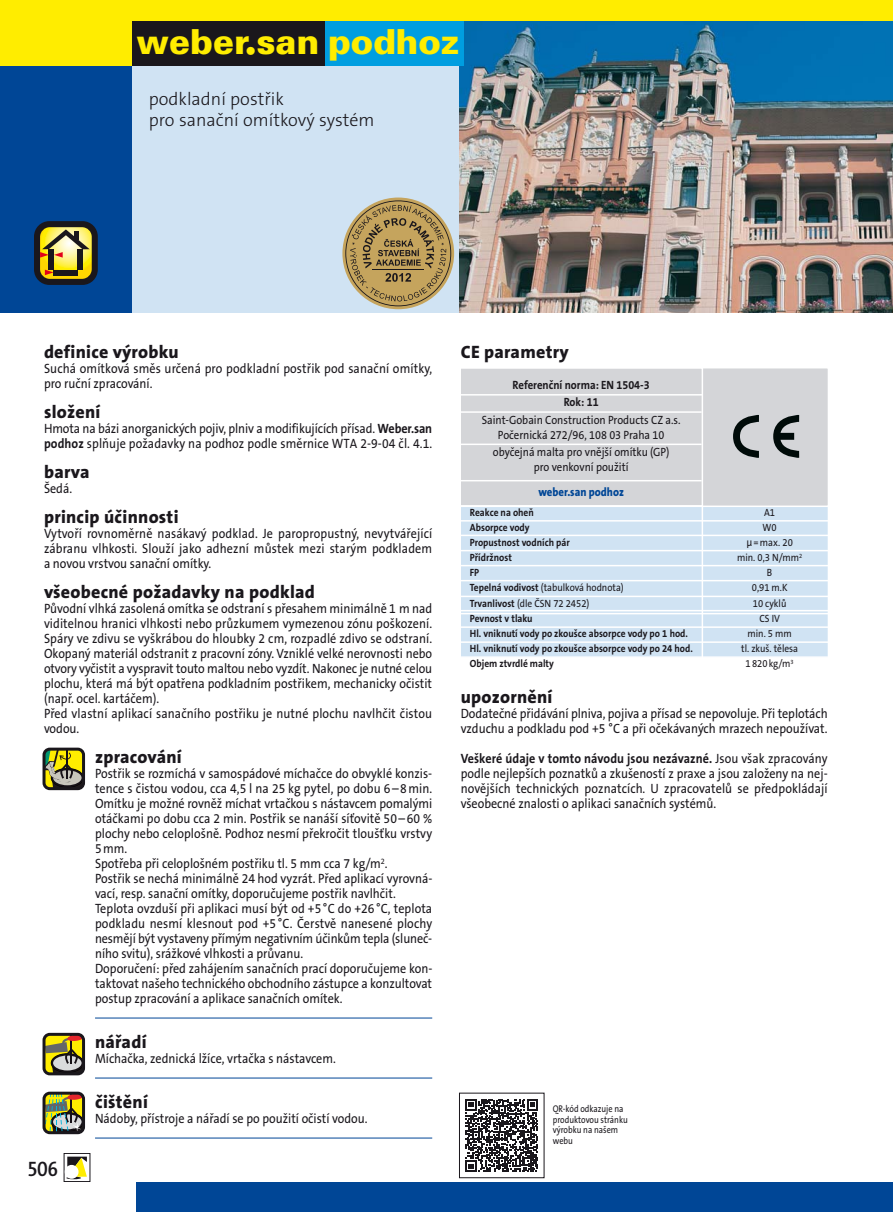
<style>
.page{position:relative;width:893px;height:1212px;background:#fff}
.page>*{position:absolute;margin:0;border:0;box-sizing:border-box;transform-origin:0 0}
.t1{font:900 34.5px "Univers CE";color:#ffed00}
.t2{font:600 21px "The Sans Cd CELF";color:#1a171c;scale:1.05 1}
.t3{font:800 18px "The Sans CE B8";letter-spacing:.015em;color:#1a171c}
.t4{font:300 18px/21.6px "The Sans CE B3";color:#1a171c}
.t5{font:13.5px/15px "The Sans CE B5 Plain";color:#1a171c;scale:.9 1}
.t6{font:12px/17.2px "The Sans CE B5 Plain";color:#1a171c;text-align:center;scale:.9 1}
.t7{font:700 10.5px "The Sans CE B7";color:#1a171c;scale:.9 1}
.t8{font:10.5px "The Sans CE B5 Plain";color:#1a171c;scale:.9 1}
.t9{font:9.75px/10.5px "The Sans CE B5 Plain";color:#1a171c;scale:.85 1}
.s1{font-family:"The Sans CE B7";font-weight:700}
.s2{font-family:"The Sans CE B8";font-weight:800;color:#004696}
.s3{font-family:"Lucida Grande"}
</style>
<div class="page">
<div style="left:0;top:66px;width:132px;height:247px;background:#004696"></div>
<div style="left:0;top:0;width:893px;height:66px;background:#ffed00"></div>
<div style="left:132px;top:66px;width:327px;height:247px;background:#d0e3f3"></div>
<div style="left:136px;top:1182px;width:757px;height:30px;background:#004696"></div>
<div style="left:64px;top:1153px;width:26px;height:29px;border:1px solid #1a171c"></div>
<svg style="left:66px;top:1156px;width:21px;height:23px"></svg>
<div style="left:65px;top:1165px;width:14px;height:14px;background:#fff;border-radius:50%"></div>
<div style="left:34px;top:221px;width:64px;height:64px;background:#1a171c;border-radius:15px"></div>
<svg style="left:40px;top:227px;width:52px;height:52px"></svg>
<div style="left:49px;top:249px;width:5px;height:21px;background:#1a171c"></div>
<div style="left:78px;top:249px;width:5px;height:21px;background:#1a171c"></div>
<div style="left:54px;top:270px;width:24px;height:5px;background:#1a171c"></div>
<svg style="left:40px;top:229px;width:50px;height:29px"></svg>
<svg style="left:45px;top:270px;width:9px;height:5px"></svg>
<svg style="left:465px;top:1099px;width:73px;height:73px"></svg>
<div style="left:459px;top:1093px;width:85px;height:85px;border:1px solid #1a171c"></div>
<img style="left:459px;top:21px;width:434px;height:292px">
<div style="left:324px;top:21px;width:139px;height:45px;background:#009ee0"></div>
<div style="left:132px;top:21px;width:192px;height:45px;background:#1a171c"></div>
<div style="left:461px;top:504px;width:367px;height:154px;background:#d0e3f3"></div>
<div style="left:459px;top:503px;width:370px;height:156px;border:2px solid #fff"></div>
<div style="left:461px;top:368px;width:367px;height:137px;background:#d4d5d8"></div>
<div style="left:459px;top:367px;width:370px;height:140px;border:2px solid #fff"></div>
<svg style="left:733px;top:415px;width:26px;height:43px"></svg>
<svg style="left:773px;top:415px;width:26px;height:43px"></svg>
<hr style="left:459px;top:520px;width:370px;height:2px;background:#fff">
<hr style="left:459px;top:535px;width:370px;height:1px;background:#fff">
<hr style="left:459px;top:550px;width:370px;height:1px;background:#fff">
<hr style="left:459px;top:565px;width:370px;height:1px;background:#fff">
<hr style="left:459px;top:580px;width:370px;height:1px;background:#fff">
<hr style="left:459px;top:596px;width:370px;height:1px;background:#fff">
<hr style="left:459px;top:610px;width:370px;height:1px;background:#fff">
<hr style="left:459px;top:613px;width:370px;height:1px;background:#fff">
<hr style="left:459px;top:626px;width:370px;height:2px;background:#fff">
<hr style="left:459px;top:641px;width:370px;height:2px;background:#fff">
<hr style="left:459px;top:656px;width:370px;height:2px;background:#fff">
<svg style="left:459px;top:367px;width:245px;height:140px"></svg>
<hr style="left:461px;top:411px;width:241px;height:2px;background:#fff">
<hr style="left:461px;top:444px;width:241px;height:1px;background:#fff">
<hr style="left:461px;top:480px;width:241px;height:1px;background:#fff">
<svg style="left:43px;top:748px;width:42px;height:42px;background:#888438"></svg>
<svg style="left:43px;top:1033px;width:42px;height:42px;background:#8b7f3f"></svg>
<svg style="left:43px;top:1092px;width:42px;height:42px;background:#81814a"></svg>
<hr style="left:95px;top:1018px;width:337px;height:1px;background:#004696">
<hr style="left:95px;top:1078px;width:337px;height:1px;background:#004696">
<hr style="left:95px;top:1138px;width:337px;height:1px;background:#004696">
<hr style="left:702px;top:506px;width:1px;height:162px;background:#fff">
<svg style="left:342px;top:198px;width:112px;height:111px"></svg>
<svg style="left:345px;top:200px;width:106px;height:106px;background:#ad996a"></svg>
<p class="t1" style="left:136px;top:30px;width:325px">weber<sub>•</sub>san podhoz</p>
<p class="t4" style="left:149px;top:89px;width:227px">podkladní postřik<br>pro sanační omítkový systém</p>
<p class="t3" style="left:44px;top:344px;width:136px">definice výrobku</p>
<p class="t5" style="left:44px;top:362px;width:433px">Suchá omítková směs určená pro podkladní postřik pod sanační omítky, pro ruční zpracování.</p>
<p class="t3" style="left:44px;top:404px;width:58px">složení</p>
<p class="t5" style="left:44px;top:422px;width:433px">Hmota na bázi anorganických pojiv, plniv a modifikujících přísad. <span class="s1">Weber.san podhoz</span> splňuje požadavky na podhoz podle směrnice WTA 2-9-04 čl. 4.1.</p>
<p class="t3" style="left:44px;top:464px;width:47px">barva</p>
<p class="t5" style="left:44px;top:482px;width:33px">Šedá.</p>
<p class="t3" style="left:44px;top:509px;width:136px">princip účinnosti</p>
<p class="t5" style="left:44px;top:527px;width:433px;text-align:justify">Vytvoří rovnoměrně nasákavý podklad. Je paropropustný, nevytvářející zábranu vlhkosti. Slouží jako adhezní můstek mezi starým podkladem a novou vrstvou sanační omítky.</p>
<p class="t3" style="left:44px;top:584px;width:272px">všeobecné požadavky na podklad</p>
<p class="t5" style="left:44px;top:602px;width:433px">Původní vlhká zasolená omítka se odstraní s přesahem minimálně 1 m nad viditelnou hranici vlhkosti nebo průzkumem vymezenou zónu poškození.<br>Spáry ve zdivu se vyškrábou do hloubky 2 cm, rozpadlé zdivo se odstraní.<br>Okopaný materiál odstranit z pracovní zóny. Vzniklé velké nerovnosti nebo otvory vyčistit a vyspravit touto maltou nebo vyzdít. Nakonec je nutné celou plochu, která má být opatřena podkladním postřikem, mechanicky očistit (např. ocel. kartáčem).<br>Před vlastní aplikací sanačního postřiku je nutné plochu navlhčit čistou vodou.</p>
<p class="t2" style="left:28px;top:1161px;width:30px">506</p>
<p class="t3" style="left:95px;top:749px;width:88px">zpracování</p>
<p class="t5" style="left:95px;top:767px;width:376px">Postřik se rozmíchá v samospádové míchačce do obvyklé konzis - tence s čistou vodou, cca 4,5 l na 25 kg pytel, po dobu 6 – 8 min.<br>Omítku je možné rovněž míchat vrtačkou s nástavcem pomalými otáčkami po dobu cca 2 min. Postřik se nanáší síťovitě 50 – 60 % plochy nebo celoplošně. Podhoz nesmí překro čit tloušťku vrstvy 5 mm.<br>Spotřeba při celoplošném postřiku tl. 5 mm cca 7 kg/m<sup>2</sup>.<br>Postřik se nechá minimálně 24 hod vyzrát. Před aplikací vyrovná&shy;vací, resp. sanační omítky, doporučujeme postřik navlhčit.<br>Teplota ovzduší při aplikaci musí být od +5 °C do +26 °C, teplota podkladu nesmí klesnout pod +5 °C. Čerstvě nanesené plochy nesmějí být vystaveny přímým negativním účinkům tepla (sluneč&shy;ního svitu), srážkové vlhkosti a průvanu.<br>Doporučení: před zahájením sanačních prací doporučujeme kon&shy;taktovat našeho technického obchodního zástupce a konzultovat postup zpracování a aplikace sanačních omítek.</p>
<p class="t3" style="left:95px;top:1034px;width:53px">nářadí</p>
<p class="t5" style="left:95px;top:1052px;width:269px">Míchačka, zednická lžíce, vrtačka s nástavcem.</p>
<p class="t3" style="left:95px;top:1094px;width:54px">čištění</p>
<p class="t5" style="left:95px;top:1112px;width:304px">Nádoby, přístroje a nářadí se po použití očistí vodou.</p>
<p class="t3" style="left:461px;top:344px;width:110px">CE parametry</p>
<p class="t6" style="left:482px;top:378px;width:222px"><span class="s1">Referenční norma: EN 1504-3<br>Rok: 11<br></span>Saint-Gobain Construction Products CZ a.s.</p>
<p class="t6" style="left:493px;top:427px;width:198px">Počernická 272/96, 108 03 Praha 10 obyčejná malta pro vnější omítku (GP)</p>
<p class="t6" style="left:534px;top:455px;width:107px;line-height:25.5px">pro venkovní použití <span class="s2">weber.san podhoz</span></p>
<p class="t7" style="left:470px;top:508px;width:73px">Reakce na oheň</p>
<p class="t8" style="left:764px;top:508px;width:14px">A1</p>
<p class="t7" style="left:470px;top:523px;width:68px">Absorpce vody</p>
<p class="t8" style="left:763px;top:523px;width:17px">W0</p>
<p class="t7" style="left:470px;top:538px;width:112px">Propustnost vodních pár</p>
<p class="t8" style="left:746px;top:538px;width:53px"><span class="s3">µ</span>= max. 20</p>
<p class="t7" style="left:470px;top:553px;width:48px">Přídržnost</p>
<p class="t8" style="left:737px;top:553px;width:74px">min. 0,3 N/mm<sup>2</sup></p>
<p class="t7" style="left:470px;top:568px;width:12px">FP</p>
<p class="t8" style="left:767px;top:568px;width:7px">B</p>
<p class="t8" style="left:470px;top:583px;width:173px"><span class="s1">Tepelná vodivost</span> (tabulková hodnota)</p>
<p class="t8" style="left:752px;top:583px;width:41px">0,91 m.K</p>
<p class="t8" style="left:470px;top:599px;width:134px"><span class="s1">Trvanlivost</span> (dle ČSN 72 2452)</p>
<p class="t8" style="left:753px;top:599px;width:39px">10 cyklů</p>
<p class="t7" style="left:470px;top:614px;width:71px">Pevnost v tlaku</p>
<p class="t8" style="left:759px;top:614px;width:24px">CS IV</p>
<p class="t7" style="left:470px;top:629px;width:244px">Hl. vniknutí vody po zkoušce absorpce vody po 1 hod.</p>
<p class="t8" style="left:748px;top:629px;width:51px">min. 5 mm</p>
<p class="t7" style="left:470px;top:644px;width:249px">Hl. vniknutí vody po zkoušce absorpce vody po 24 hod.</p>
<p class="t8" style="left:741px;top:644px;width:65px">tl. zkuš. tělesa</p>
<p class="t7" style="left:470px;top:659px;width:95px">Objem ztvrdlé malty</p>
<p class="t8" style="left:746px;top:659px;width:55px">1 820 kg/m<sup>3</sup></p>
<p class="t3" style="left:461px;top:689px;width:93px">upozornění</p>
<p class="t5" style="left:461px;top:707px;width:409px">Dodatečné přidávání plniva, pojiva a přísad se nepovoluje. Při teplotách vzduchu a podkladu pod +5 °C a při očekávaných mrazech nepoužívat.</p>
<p class="t5" style="left:461px;top:752px;width:409px;text-align:justify"><span class="s1">Veškeré údaje v tomto návodu jsou nezávazné.</span> Jsou však zpracovány podle nejlepších poznatků a zkušeností z praxe a jsou založeny na nej&shy;novějších technických poznatcích. U zpracovatelů se předpokládají všeobecné znalosti o aplikaci sanačních systémů.</p>
<p class="t9" style="left:553px;top:1104px;width:90px">QR-kód odkazuje na produktovou stránku výrobku na našem webu</p>
</div>
